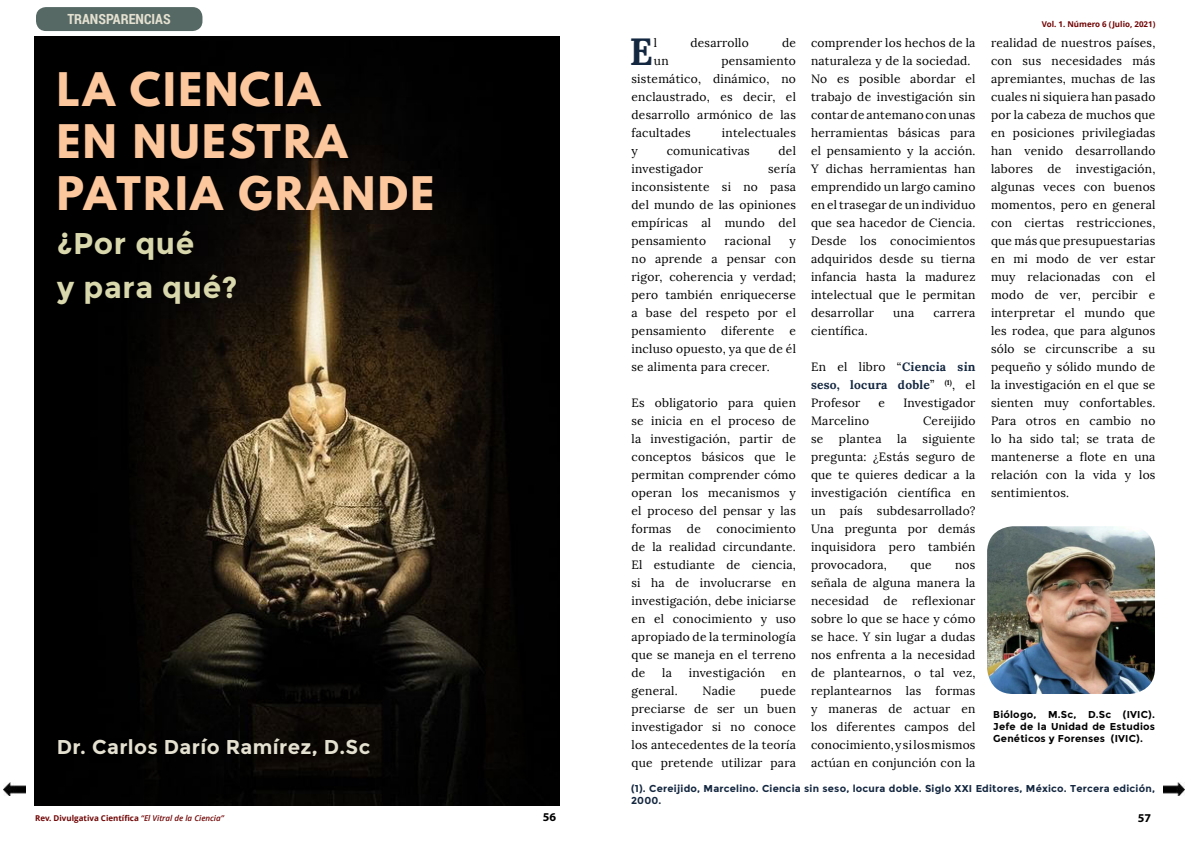
<style>
.page{position:relative;width:1191px;height:842px;background:#fff}
.page>*{position:absolute;margin:0;border:0;box-sizing:border-box;transform-origin:0 0}
.t1{font:700 41px/52px "League Spartan";letter-spacing:.06em;color:#fdc79d}
.t2{font:700 37.7px "Lora";color:#142740}
.t3{font:700 30px/44px "Montserrat";letter-spacing:.02em;color:#d9d7ac}
.t4{font:700 20px "Montserrat";letter-spacing:.02em;color:#e5e1d1}
.t5{font:700 14px "Roboto Condensed";color:#e5e1d1}
.t6{font:12px/18px "Lora";letter-spacing:.02em;color:#000;text-align:justify}
.t7{font:700 12px/18px "Lora";letter-spacing:.02em;color:#142740;text-align:justify}
.t8{font:700 12px "Myriad Pro";color:#000}
.t9{font:700 10px/12px "Montserrat";letter-spacing:.02em;color:#142740}
.t10{font:700 10px/12px "Montserrat";letter-spacing:.02em;color:#000;text-align:justify}
.t11{font:700 8px "Open Sans";color:#700404}
.s1{font-weight:600;font-style:italic}
.s2{font-weight:400;color:#000}
</style>
<div class="page">
<div style="left:37px;top:8px;width:164px;height:22px;background:#566965;border-radius:9px"></div>
<div style="left:36px;top:7px;width:166px;height:24px;border:2px solid #566965;border-radius:9px"></div>
<img style="left:34px;top:36px;width:525px;height:770px">
<img style="left:987px;top:526px;width:168px;height:168px">
<img style="left:1163px;top:782px;width:21px;height:14px">
<img style="left:4px;top:782px;width:21px;height:14px">
<p class="t5" style="left:67px;top:11px;width:105px">TRANSPARENCIAS</p>
<h1 class="t1" style="left:57px;top:66px;width:379px">LA CIENCIA<br>EN NUESTRA<br>PATRIA GRANDE</h1>
<h3 class="t3" style="left:57px;top:221px;width:182px">¿Por qué<br>y para qué?</h3>
<h3 class="t4" style="left:57px;top:735px;width:315px">Dr. Carlos Darío Ramírez, D.Sc</h3>
<p class="t11" style="left:35px;top:812px;width:190px">Rev. Divulgativa Científica <span class="s1">“El Vitral de la Ciencia”</span></p>
<h2 class="t2" style="left:629px;top:36px;width:25px">E</h2>
<p class="t6" style="left:654px;top:35px;width:5px">l</p>
<p class="t6" style="left:690px;top:35px;width:60px">desarrollo</p>
<p class="t6" style="left:782px;top:35px;width:15px">de</p>
<p class="t6" style="left:631px;top:53px;width:166px;text-indent:90px">pensamiento sistemático, dinámico, no enclaustrado, es decir, el desarrollo armónico de las facultades</p>
<p class="t6" style="left:654px;top:53px;width:16px">un</p>
<p class="t6" style="left:722px;top:125px;width:75px">intelectuales</p>
<p class="t6" style="left:631px;top:143px;width:8px">y</p>
<p class="t6" style="left:666px;top:143px;width:84px">comunicativas</p>
<p class="t6" style="left:778px;top:143px;width:19px">del</p>
<p class="t6" style="left:631px;top:161px;width:73px">investigador</p>
<p class="t6" style="left:631px;top:161px;width:166px;text-indent:137px">sería inconsistente si no pasa del mundo de las opiniones empíricas al mundo del pensamiento</p>
<p class="t6" style="left:724px;top:233px;width:48px">racional</p>
<p class="t6" style="left:631px;top:233px;width:166px;text-indent:158px">y no aprende a pensar con rigor, coherencia y verdad; pero también enriquecerse a base del respeto por el pensamiento</p>
<p class="t6" style="left:721px;top:323px;width:54px">diferente</p>
<p class="t6" style="left:631px;top:323px;width:166px;text-indent:158px">e incluso opuesto, ya que de él se alimenta para crecer.</p>
<p class="t6" style="left:631px;top:395px;width:166px">Es obligatorio para quien se inicia en el proceso de la investigación, partir de conceptos básicos que le permitan comprender cómo operan los mecanismos y el proceso del pensar y las formas</p>
<p class="t6" style="left:687px;top:521px;width:15px">de</p>
<p class="t6" style="left:631px;top:521px;width:166px;text-indent:85px">conocimiento de la realidad circundante.<br>El estudiante de ciencia, si ha de involucrarse en investigación, debe iniciarse en el conocimiento y uso apropiado de la terminología que se maneja en el terreno de</p>
<p class="t6" style="left:662px;top:665px;width:11px">la</p>
<p class="t6" style="left:689px;top:665px;width:78px">investigación</p>
<p class="t6" style="left:782px;top:665px;width:16px">en</p>
<p class="t6" style="left:631px;top:683px;width:48px">general.</p>
<p class="t6" style="left:702px;top:683px;width:35px">Nadie</p>
<p class="t6" style="left:631px;top:683px;width:166px;text-indent:129px">puede preciarse de ser un buen investigador si no conoce los antecedentes de la teoría que pretende utilizar para</p>
<p class="t6" style="left:811px;top:34px;width:166px;text-align:left">comprender los hechos de la naturaleza y de la sociedad.<br>No es posible abordar el trabajo de investigación sin contar de antemano con unas herramientas básicas para el pensamiento y la acción.<br>Y dichas herramientas han emprendido un largo camino en el trasegar de un individuo que sea hacedor de Ciencia.<br>Desde los conocimientos adquiridos desde su tierna infancia hasta la madurez intelectual que le permitan desarrollar</p>
<p class="t6" style="left:893px;top:305px;width:23px">una</p>
<p class="t6" style="left:933px;top:305px;width:44px">carrera</p>
<p class="t6" style="left:811px;top:322px;width:58px">científica.</p>
<p class="t7" style="left:811px;top:359px;width:166px"><span class="s2">En el libro “</span>Ciencia sin seso, locura doble<span class="s2">”</span> <sup>(1)</sup><span class="s2">, el Profesor</span></p>
<p class="t6" style="left:878px;top:395px;width:8px">e</p>
<p class="t6" style="left:903px;top:395px;width:73px">Investigador</p>
<p class="t6" style="left:811px;top:413px;width:60px">Marcelino</p>
<p class="t6" style="left:923px;top:413px;width:54px">Cereijido</p>
<p class="t6" style="left:811px;top:431px;width:14px">se</p>
<p class="t6" style="left:839px;top:431px;width:44px">plantea</p>
<p class="t6" style="left:897px;top:431px;width:11px">la</p>
<p class="t6" style="left:811px;top:431px;width:166px;text-indent:112px">siguiente pregunta: ¿Estás seguro de que te quieres dedicar a la investigación científica en un país subdesarrollado?<br>Una pregunta por demás inquisidora pero también provocadora,</p>
<p class="t6" style="left:811px;top:557px;width:166px;text-indent:144px">nos señala de alguna manera la necesidad de reflexionar sobre lo que se hace y cómo se hace. Y sin lugar a dudas nos enfrenta a la necesidad de plantearnos, o tal vez, replantearnos las formas y maneras de actuar en los diferentes campos del conocimiento, y si los mismos actúan en conjunción con la</p>
<p class="t6" style="left:910px;top:557px;width:23px">que</p>
<p class="t11" style="left:1041px;top:21px;width:115px">Vol. 1. Número 6 (Julio, 2021)</p>
<p class="t6" style="left:991px;top:35px;width:166px">realidad de nuestros países, con sus necesidades más apremiantes, muchas de las cuales ni siquiera han pasado por la cabeza de muchos que en posiciones privilegiadas han venido desarrollando labores de investigación, algunas veces con buenos momentos, pero en general con ciertas restricciones, que más que presupuestarias en mi modo de ver estar muy relacionadas con el modo de ver, percibir e interpretar el mundo que les rodea, que para algunos sólo se circunscribe a su pequeño y sólido mundo de la investigación en el que se sienten muy confortables.<br>Para otros en cambio no lo ha sido tal; se trata de mantenerse a flote en una relación con la vida y los sentimientos.</p>
<p class="t10" style="left:993px;top:709px;width:163px">Biólogo, M.Sc, D.Sc (IVIC).<br>Jefe de la Unidad de Estudios Genéticos y Forenses (IVIC).</p>
<p class="t9" style="left:631px;top:782px;width:525px">(1). Cereijido, Marcelino. Ciencia sin seso, locura doble. Siglo XXI Editores, México. Tercera edición,<br>2000.</p>
<p class="t8" style="left:543px;top:810px;width:15px">56</p>
<p class="t8" style="left:1137px;top:811px;width:15px">57</p>
</div>
